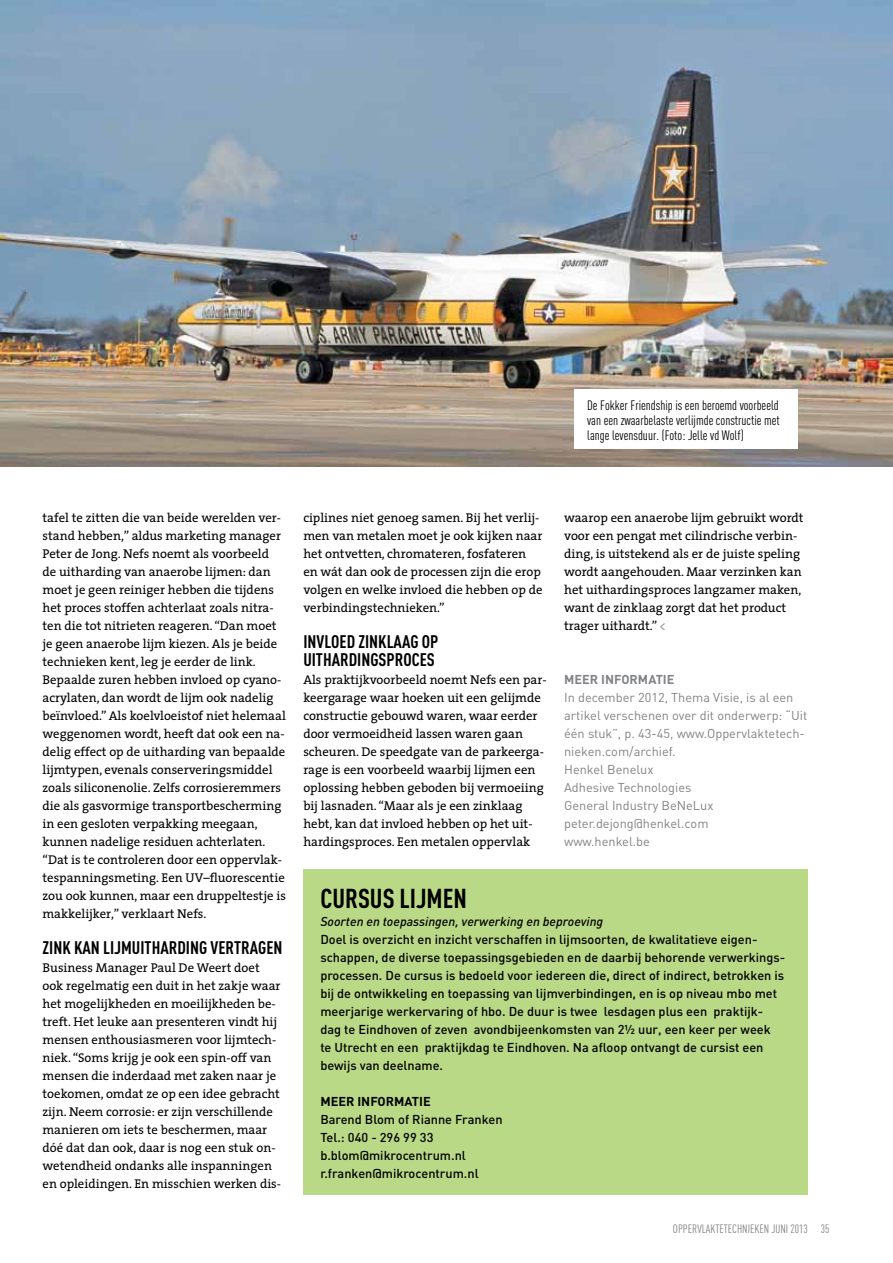
<style>
.page{position:relative;width:893px;height:1263px;background:#fff}
.page>*{position:absolute;margin:0;border:0;box-sizing:border-box;transform-origin:0 0}
.t1{font:700 27px "DIN Cond";color:#000}
.t2{font:700 18px/18px "DIN Cond";color:#000}
.t3{font:13.5px/15px "DIN Cond";color:#000;text-align:justify}
.t4{font:12.75px/18px "The Serif";color:#000}
.t5{font:500 12.75px/18px "DIN";color:#000}
.t6{font:12.75px/18px "DIN";color:#808285}
.t7{font:italic 500 12.75px "DIN";color:#000}
.t8{font:700 12.75px "DIN";color:#808285}
.t9{font:700 12.75px "DIN";color:#000}
.t10{font:12px "DIN Cond";color:#808285}
.s1{color:#939598}
</style>
<div class="page">
<div style="left:303px;top:870px;width:505px;height:325px;background:#b9d986"></div>
<img style="left:0;top:0;width:893px;height:466px">
<div style="left:574px;top:389px;width:224px;height:60px;background:#fff"></div>
<p class="t3" style="left:587px;top:397px;width:194px">De Fokker Friendship is een beroemd voorbeeld van een zwaarbelaste verlijmde constructie met lange levensduur. (Foto: Jelle vd Wolf)</p>
<p class="t4" style="left:43px;top:508px;width:245px">tafel te zitten die van beide werelden ver&shy;stand hebben,” aldus marketing manager Peter de Jong. Nefs noemt als voorbeeld de uitharding van anaerobe lijmen: dan moet je geen reiniger hebben die tijdens het proces stoffen achterlaat zoals nitra&shy;ten die tot nitrieten reageren. “Dan moet je geen anaerobe lijm kiezen. Als je beide technieken kent, leg je eerder de link.<br>Bepaalde zuren hebben invloed op cyano&shy;acrylaten, dan wordt de lijm ook nadelig beïnvloed.” Als koelvloeistof niet helemaal weggenomen wordt, heeft dat ook een na&shy;delig effect op de uitharding van bepaalde lijmtypen, evenals conserveringsmiddel zoals siliconenolie. Zelfs corrosieremmers die als gasvormige transportbescherming in een gesloten verpakking meegaan, kunnen nadelige residuen achterlaten. “Dat is te controleren door een oppervlak&shy;tespanningsmeting. Een UV–fluorescentie zou ook kunnen, maar een druppeltestje is makkelijker,” verklaart Nefs.</p>
<h2 class="t2" style="left:43px;top:938px;width:241px">ZINK KAN LIJMUITHARDING VERTRAGEN</h2>
<p class="t4" style="left:43px;top:958px;width:240px">Business Manager Paul De Weert doet ook regelmatig een duit in het zakje waar het mogelijkheden en moeilijkheden be&shy;treft. Het leuke aan presenteren vindt hij mensen enthousiasmeren voor lijmtech&shy;niek. “Soms krijg je ook een spin-off van mensen die inderdaad met zaken naar je toekomen, omdat ze op een idee gebracht zijn. Neem corrosie: er zijn verschillende manieren om iets te beschermen, maar dóé dat dan ook, daar is nog een stuk on&shy;wetendheid ondanks alle inspanningen en opleidingen. En misschien werken dis-</p>
<p class="t4" style="left:303px;top:508px;width:241px">ciplines niet genoeg samen. Bij het verlij&shy;men van metalen moet je ook kijken naar het ontvetten, chromateren, fosfateren en wát dan ook de processen zijn die erop volgen en welke invloed die hebben op de verbindingstechnieken.”</p>
<h2 class="t2" style="left:303px;top:632px;width:137px">INVLOED ZINKLAAG OP<br>UITHARDINGSPROCES</h2>
<p class="t4" style="left:303px;top:670px;width:245px">Als praktijkvoorbeeld noemt Nefs een par&shy;keergarage waar hoeken uit een gelijmde constructie gebouwd waren, waar eerder door vermoeidheid lassen waren gaan scheuren. De speedgate van de parkeerga&shy;rage is een voorbeeld waarbij lijmen een oplossing hebben geboden bij vermoeiing bij lasnaden. “Maar als je een zinklaag hebt, kan dat invloed hebben op het uit&shy;hardingsproces. Een metalen oppervlak</p>
<p class="t4" style="left:564px;top:508px;width:241px">waarop een anaerobe lijm gebruikt wordt voor een pengat met cilindrische verbin&shy;ding, is uitstekend als er de juiste speling wordt aangehouden. Maar verzinken kan het uithardingsproces langzamer maken, want de zinklaag zorgt dat het product trager uithardt.” <span class="s1">&lt;</span></p>
<p class="t8" style="left:564px;top:671px;width:112px">M EER INFORMATIE</p>
<p class="t6" style="left:564px;top:688px;width:245px">In december 2012, Thema Visie, is al een artikel verschenen over dit onderwerp: “Uit één stuk”, p. 43-45, www.Oppervlaktetech&shy;nieken.com/archief.<br>Henkel Benelux<br>Adhesive Technologies<br>General Industry BeNeLux peter.dejong@henkel.com<br>www.henkel.be</p>
<h1 class="t1" style="left:320px;top:882px;width:148px">CURSUS LIJMEN</h1>
<p class="t7" style="left:320px;top:913px;width:284px">Soorten en toepassingen, verwerking en beproeving</p>
<p class="t5" style="left:320px;top:930px;width:466px">Doel is overzicht en inzicht verschaffen in lijmsoorten, de kwalitatieve eigen&shy;schappen, de diverse toepassingsgebieden en de daarbij behorende verwerkings&shy;processen. De cursus is bedoeld voor iedereen die, direct of indirect, betrokken is bij de ontwikkeling en toepassing van lijmverbindingen, en is op niveau mbo met meerjarige werkervaring of hbo. De duur is twee lesdagen plus een praktijk&shy;dag te Eindhoven of zeven avondbijeenkomsten van 2½ uur, een keer per week<br>te Utrecht en een praktijkdag te Eindhoven. Na afloop ontvangt de cursist een bewijs van deelname.</p>
<p class="t9" style="left:320px;top:1093px;width:112px">MEER INFORMATIE</p>
<p class="t5" style="left:320px;top:1110px;width:184px">Barend Blom of Rianne Franken<br>Tel.: 040 - 296 99 33 b.blom@mikrocentrum.nl r.franken@mikrocentrum.nl</p>
<p class="t10" style="left:673px;top:1221px;width:158px">oppervlaktetechnieken juni 2013 35</p>
</div>
